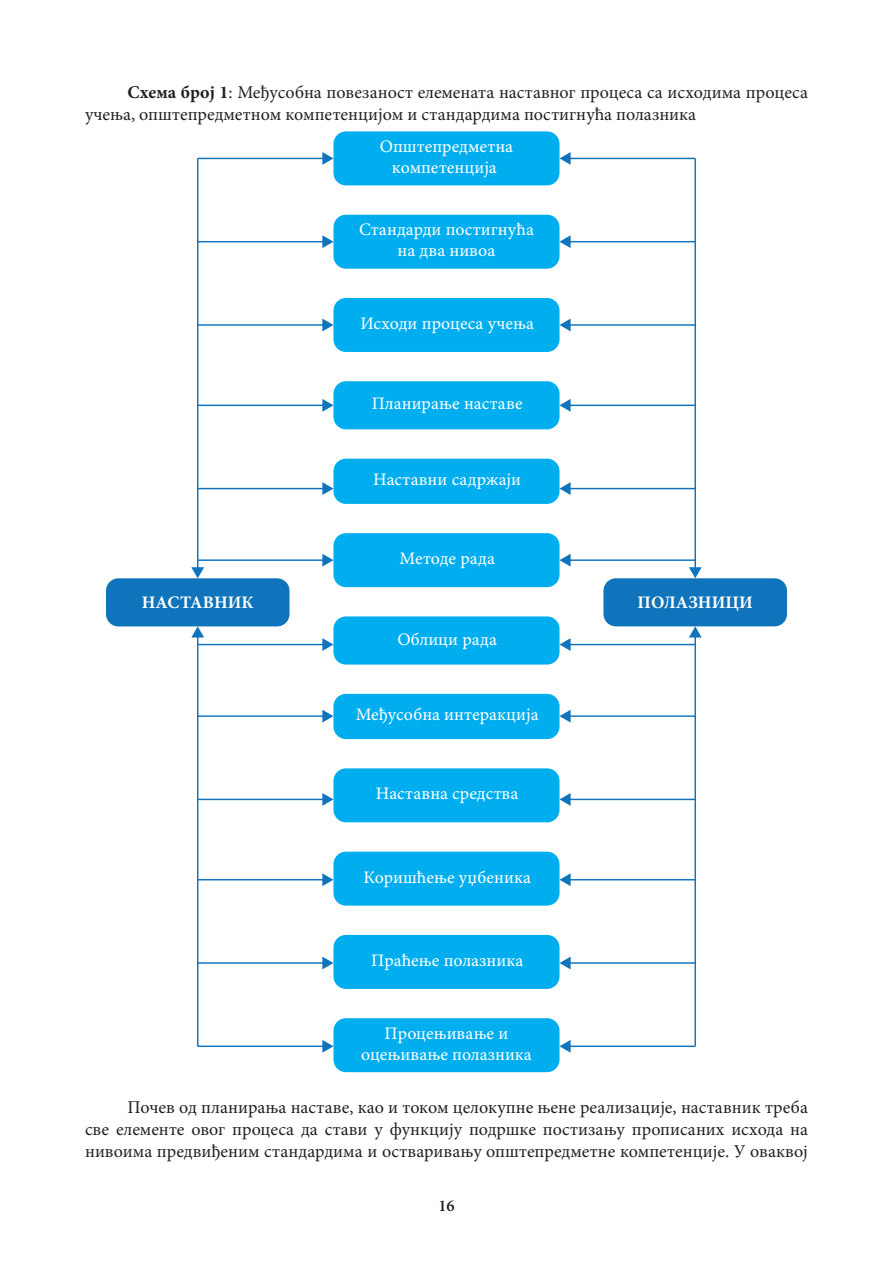
<style>
.page{position:relative;width:893px;height:1263px;background:#fff}
.page>*{position:absolute;margin:0;border:0;box-sizing:border-box;transform-origin:0 0}
.t1{font:18px/21.6px "Minion Pro";color:#231f20}
.t2{font:17.55px/21.1px "Minion Pro Capt";color:#fff;text-align:center}
.t3{font:700 17.55px "Minion Pro";color:#fff}
.t4{font:600 16.5px "Minion Pro";color:#231f20}
.s1{font-weight:700}
</style>
<div class="page">
<div style="left:333px;top:131px;width:226px;height:54px;background:#00aeef;border-radius:12px"></div>
<div style="left:333px;top:215px;width:226px;height:54px;background:#00aeef;border-radius:12px"></div>
<div style="left:333px;top:298px;width:226px;height:54px;background:#00aeef;border-radius:12px"></div>
<div style="left:333px;top:381px;width:226px;height:48px;background:#00aeef;border-radius:12px"></div>
<div style="left:333px;top:459px;width:226px;height:45px;background:#00aeef;border-radius:12px"></div>
<div style="left:333px;top:533px;width:226px;height:54px;background:#00aeef;border-radius:12px"></div>
<div style="left:333px;top:616px;width:226px;height:48px;background:#00aeef;border-radius:12px"></div>
<div style="left:106px;top:578px;width:184px;height:48px;background:#1074bc;border-radius:12px"></div>
<div style="left:603px;top:578px;width:184px;height:48px;background:#1074bc;border-radius:12px"></div>
<div style="left:333px;top:694px;width:226px;height:45px;background:#00aeef;border-radius:12px"></div>
<div style="left:333px;top:768px;width:226px;height:54px;background:#00aeef;border-radius:12px"></div>
<div style="left:333px;top:852px;width:226px;height:54px;background:#00aeef;border-radius:12px"></div>
<div style="left:333px;top:935px;width:226px;height:54px;background:#00aeef;border-radius:12px"></div>
<div style="left:333px;top:1018px;width:226px;height:54px;background:#00aeef;border-radius:12px"></div>
<hr style="left:198px;top:559px;width:130px;height:2px;background:#1074bc">
<hr style="left:198px;top:158px;width:130px;height:1px;background:#1074bc">
<hr style="left:198px;top:241px;width:130px;height:1px;background:#1074bc">
<hr style="left:198px;top:324px;width:130px;height:2px;background:#1074bc">
<hr style="left:198px;top:405px;width:130px;height:1px;background:#1074bc">
<hr style="left:198px;top:488px;width:130px;height:1px;background:#1074bc">
<hr style="left:197px;top:158px;width:1px;height:415px;background:#1074bc">
<svg style="left:322px;top:152px;width:11px;height:13px"></svg>
<svg style="left:322px;top:235px;width:11px;height:13px"></svg>
<svg style="left:322px;top:319px;width:11px;height:12px"></svg>
<svg style="left:322px;top:399px;width:11px;height:13px"></svg>
<svg style="left:322px;top:482px;width:11px;height:13px"></svg>
<svg style="left:322px;top:554px;width:11px;height:13px"></svg>
<svg style="left:191px;top:567px;width:13px;height:11px"></svg>
<hr style="left:564px;top:559px;width:131px;height:2px;background:#1074bc">
<hr style="left:564px;top:158px;width:131px;height:1px;background:#1074bc">
<hr style="left:564px;top:241px;width:131px;height:1px;background:#1074bc">
<hr style="left:564px;top:324px;width:131px;height:2px;background:#1074bc">
<hr style="left:564px;top:405px;width:131px;height:1px;background:#1074bc">
<hr style="left:564px;top:488px;width:131px;height:1px;background:#1074bc">
<hr style="left:694px;top:158px;width:2px;height:415px;background:#1074bc">
<svg style="left:559px;top:152px;width:12px;height:13px"></svg>
<svg style="left:559px;top:235px;width:12px;height:13px"></svg>
<svg style="left:559px;top:319px;width:12px;height:12px"></svg>
<svg style="left:559px;top:399px;width:12px;height:13px"></svg>
<svg style="left:559px;top:482px;width:12px;height:13px"></svg>
<svg style="left:559px;top:554px;width:12px;height:13px"></svg>
<svg style="left:689px;top:567px;width:13px;height:11px"></svg>
<hr style="left:198px;top:644px;width:130px;height:1px;background:#1074bc">
<hr style="left:198px;top:1045px;width:130px;height:2px;background:#1074bc">
<hr style="left:198px;top:962px;width:130px;height:2px;background:#1074bc">
<hr style="left:198px;top:879px;width:130px;height:1px;background:#1074bc">
<hr style="left:198px;top:799px;width:130px;height:1px;background:#1074bc">
<hr style="left:198px;top:715px;width:130px;height:2px;background:#1074bc">
<hr style="left:197px;top:632px;width:1px;height:414px;background:#1074bc">
<svg style="left:322px;top:1040px;width:11px;height:13px"></svg>
<svg style="left:322px;top:956px;width:11px;height:13px"></svg>
<svg style="left:322px;top:873px;width:11px;height:13px"></svg>
<svg style="left:322px;top:793px;width:11px;height:13px"></svg>
<svg style="left:322px;top:710px;width:11px;height:12px"></svg>
<svg style="left:322px;top:638px;width:11px;height:13px"></svg>
<svg style="left:191px;top:626px;width:13px;height:11px"></svg>
<hr style="left:564px;top:644px;width:131px;height:1px;background:#1074bc">
<hr style="left:564px;top:1045px;width:131px;height:2px;background:#1074bc">
<hr style="left:564px;top:962px;width:131px;height:2px;background:#1074bc">
<hr style="left:564px;top:879px;width:131px;height:1px;background:#1074bc">
<hr style="left:564px;top:799px;width:131px;height:1px;background:#1074bc">
<hr style="left:564px;top:715px;width:131px;height:2px;background:#1074bc">
<hr style="left:694px;top:632px;width:2px;height:414px;background:#1074bc">
<svg style="left:559px;top:1040px;width:12px;height:13px"></svg>
<svg style="left:559px;top:956px;width:12px;height:13px"></svg>
<svg style="left:559px;top:873px;width:12px;height:13px"></svg>
<svg style="left:559px;top:793px;width:12px;height:13px"></svg>
<svg style="left:559px;top:710px;width:12px;height:12px"></svg>
<svg style="left:559px;top:638px;width:12px;height:13px"></svg>
<svg style="left:689px;top:626px;width:13px;height:11px"></svg>
<p class="t1" style="left:85px;top:82px;width:724px;text-indent:43px"><span class="s1">Схема број 1</span>: Међусобна повезаност елемената наставног процеса са исходима процеса учења, општепредметном компетенцијом и стандардима постигнућа полазника</p>
<p class="t2" style="left:380px;top:136px;width:135px">Општепредметна компетенција</p>
<p class="t2" style="left:359px;top:220px;width:176px">Стандарди постигнућа на два нивоа</p>
<p class="t2" style="left:360px;top:314px;width:175px">Исходи процеса учења</p>
<p class="t2" style="left:372px;top:394px;width:152px">Планирање наставе</p>
<p class="t2" style="left:373px;top:470px;width:149px">Наставни садржаји</p>
<p class="t2" style="left:400px;top:549px;width:97px">Методе рада</p>
<p class="t3" style="left:142px;top:590px;width:113px">НАСТАВНИК</p>
<p class="t3" style="left:638px;top:590px;width:117px">ПОЛАЗНИЦИ</p>
<p class="t2" style="left:397px;top:629px;width:101px">Облици рада</p>
<p class="t2" style="left:356px;top:705px;width:184px">Међусобна интеракција</p>
<p class="t2" style="left:376px;top:784px;width:144px">Наставна средства</p>
<p class="t2" style="left:363px;top:867px;width:169px">Коришћење уџбеника</p>
<p class="t2" style="left:371px;top:950px;width:154px">Праћење полазника</p>
<p class="t2" style="left:361px;top:1023px;width:172px">Процењивање и оцењивање полазника</p>
<p class="t1" style="left:85px;top:1097px;width:724px;text-align:justify;text-indent:43px">Почев од планирања наставе, као и током целокупне њене реализације, наставник треба све елементе овог процеса да стави у функцију подршке постизању прописаних исхода на нивоима предвиђеним стандардима и остваривању општепредметне компетенције. У оваквој</p>
<p class="t4" style="left:438px;top:1194px;width:18px">16</p>
</div>
